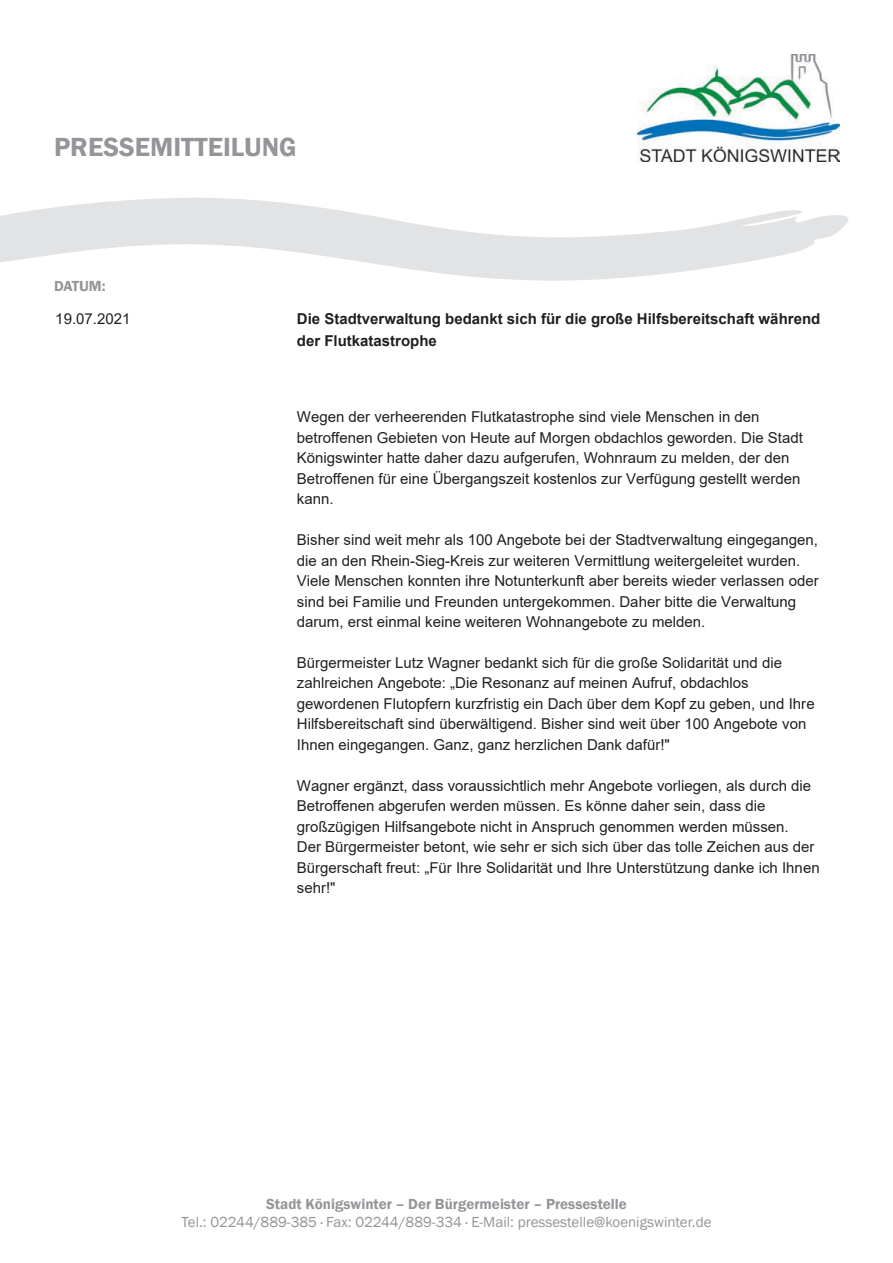
<style>
.page{position:relative;width:893px;height:1263px;background:#fff}
.page>*{position:absolute;margin:0;border:0;box-sizing:border-box;transform-origin:0 0}
.t1{font:600 27px "Franklin Gothic";color:#939598}
.t2{font:15px/20.5px "Arial";color:#231f20}
.t3{font:700 15px/21.5px "Arial";color:#231f20}
.t4{font:15px "Franklin Gothic";color:#939598}
.t5{font:600 15px "Franklin Gothic";color:#939598}
</style>
<div class="page">
<img style="left:638px;top:54px;width:201px;height:108px">
<svg style="left:0;top:198px;width:849px;height:83px;fill:#e2e3e4"></svg>
<h1 class="t1" style="left:54px;top:131px;width:244px">PRESSEMITTEILUNG</h1>
<p class="t5" style="left:54px;top:278px;width:53px">DATUM:</p>
<p class="t2" style="left:55px;top:309px;width:77px">19.07.2021</p>
<p class="t3" style="left:297px;top:308px;width:525px">Die Stadtverwaltung bedankt sich für die große Hilfsbereitschaft während der Flutkatastrophe</p>
<p class="t2" style="left:297px;top:407px;width:508px">Wegen der verheerenden Flutkatastrophe sind viele Menschen in den betroffenen Gebieten von Heute auf Morgen obdachlos geworden. Die Stadt Königswinter hatte daher dazu aufgerufen, Wohnraum zu melden, der den Betroffenen für eine Übergangszeit kostenlos zur Verfügung gestellt werden kann.</p>
<p class="t2" style="left:297px;top:530px;width:523px">Bisher sind weit mehr als 100 Angebote bei der Stadtverwaltung eingegangen, die an den Rhein-Sieg-Kreis zur weiteren Vermittlung weitergeleitet wurden.<br>Viele Menschen konnten ihre Notunterkunft aber bereits wieder verlassen oder sind bei Familie und Freunden untergekommen. Daher bitte die Verwaltung darum, erst einmal keine weiteren Wohnangebote zu melden.</p>
<p class="t2" style="left:297px;top:652px;width:519px">Bürgermeister Lutz Wagner bedankt sich für die große Solidarität und die zahlreichen Angebote: „Die Resonanz auf meinen Aufruf, obdachlos gewordenen Flutopfern kurzfristig ein Dach über dem Kopf zu geben, und Ihre Hilfsbereitschaft sind überwältigend. Bisher sind weit über 100 Angebote von Ihnen eingegangen. Ganz, ganz herzlichen Dank dafür!"</p>
<p class="t2" style="left:297px;top:775px;width:524px">Wagner ergänzt, dass voraussichtlich mehr Angebote vorliegen, als durch die Betroffenen abgerufen werden müssen. Es könne daher sein, dass die großzügigen Hilfsangebote nicht in Anspruch genommen werden müssen.<br>Der Bürgermeister betont, wie sehr er sich sich über das tolle Zeichen aus der Bürgerschaft freut: „Für Ihre Solidarität und Ihre Unterstützung danke ich Ihnen sehr!"</p>
<p class="t5" style="left:266px;top:1196px;width:362px">Stadt Königswinter – Der Bürgermeister – Pressestelle</p>
<p class="t4" style="left:182px;top:1214px;width:531px">Tel.: 02244/889-385 · Fax: 02244/889-334 · E-Mail: pressestelle@koenigswinter.de</p>
</div>
